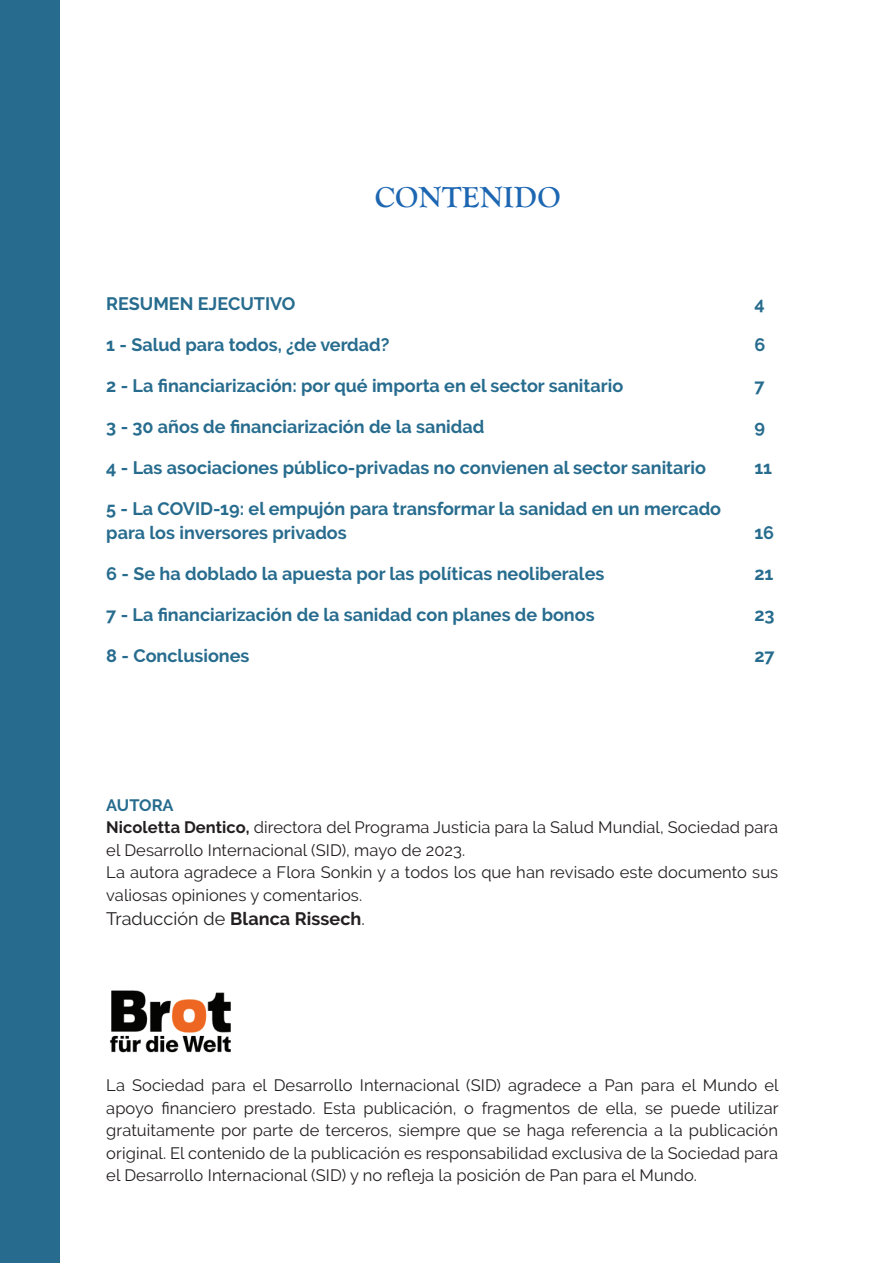
<style>
.page{position:relative;width:893px;height:1263px;background:#fff}
.page>*{position:absolute;margin:0;border:0;box-sizing:border-box;transform-origin:0 0}
.t1{font:700 30px "Goudy Old Style T";letter-spacing:.015em;color:#1d66b2}
.t2{font:700 18px/24px "Raleway";color:#276c8e}
.t3{font:18px "Raleway";letter-spacing:.005em;color:#231f20}
.t4{font:16.5px/22.5px "Raleway";letter-spacing:.005em;color:#231f20}
.s1{font-weight:700;color:#276c8e}
.s2{font-weight:700}
</style>
<div class="page">
<div style="left:0;top:0;width:60px;height:1263px;background:#276c8e"></div>
<img style="left:110px;top:990px;width:121px;height:63px">
<h1 class="t1" style="left:375px;top:180px;width:188px">CONTENIDO</h1>
<p class="t2" style="left:106px;top:291px;width:191px">RESUMEN EJECUTIVO</p>
<p class="t2" style="left:754px;top:291px;width:12px">4</p>
<p class="t2" style="left:106px;top:332px;width:285px">1 - Salud para todos, ¿de verdad?</p>
<p class="t2" style="left:754px;top:332px;width:12px">6</p>
<p class="t2" style="left:106px;top:373px;width:518px">2 - La financiarización: por qué importa en el sector sanitario</p>
<p class="t2" style="left:754px;top:373px;width:12px">7</p>
<p class="t2" style="left:106px;top:414px;width:380px">3 - 30 años de financiarización de la sanidad</p>
<p class="t2" style="left:754px;top:414px;width:12px">9</p>
<p class="t2" style="left:106px;top:455px;width:601px">4 - Las asociaciones público-privadas no convienen al sector sanitario</p>
<p class="t2" style="left:754px;top:455px;width:19px">11</p>
<p class="t2" style="left:106px;top:496px;width:616px">5 - La COVID-19: el empujón para transformar la sanidad en un mercado para los inversores privados</p>
<p class="t2" style="left:754px;top:520px;width:21px">16</p>
<p class="t2" style="left:106px;top:561px;width:500px">6 - Se ha doblado la apuesta por las políticas neoliberales</p>
<p class="t2" style="left:754px;top:561px;width:21px">21</p>
<p class="t2" style="left:106px;top:602px;width:490px">7 - La financiarización de la sanidad con planes de bonos</p>
<p class="t2" style="left:754px;top:602px;width:22px">23</p>
<p class="t2" style="left:106px;top:643px;width:145px">8 - Conclusiones</p>
<p class="t2" style="left:754px;top:643px;width:22px">27</p>
<p class="t4" style="left:106px;top:794px;width:673px"><span class="s1">AUTORA<br></span><span class="s2">Nicoletta Dentico,</span> directora del Programa Justicia para la Salud Mundial, Sociedad para el Desarrollo Internacional (SID), mayo de 2023.<br>La autora agradece a Flora Sonkin y a todos los que han revisado este documento sus valiosas opiniones y comentarios.</p>
<p class="t3" style="left:106px;top:908px;width:260px">Traducción de <span class="s2">Blanca Rissech</span>.</p>
<p class="t4" style="left:106px;top:1074px;width:674px;text-align:justify">La Sociedad para el Desarrollo Internacional (SID) agradece a Pan para el Mundo el apoyo financiero prestado. Esta publicación, o fragmentos de ella, se puede utilizar gratuitamente por parte de terceros, siempre que se haga referencia a la publicación original. El contenido de la publicación es responsabilidad exclusiva de la Sociedad para el Desarrollo Internacional (SID) y no refleja la posición de Pan para el Mundo.</p>
</div>
